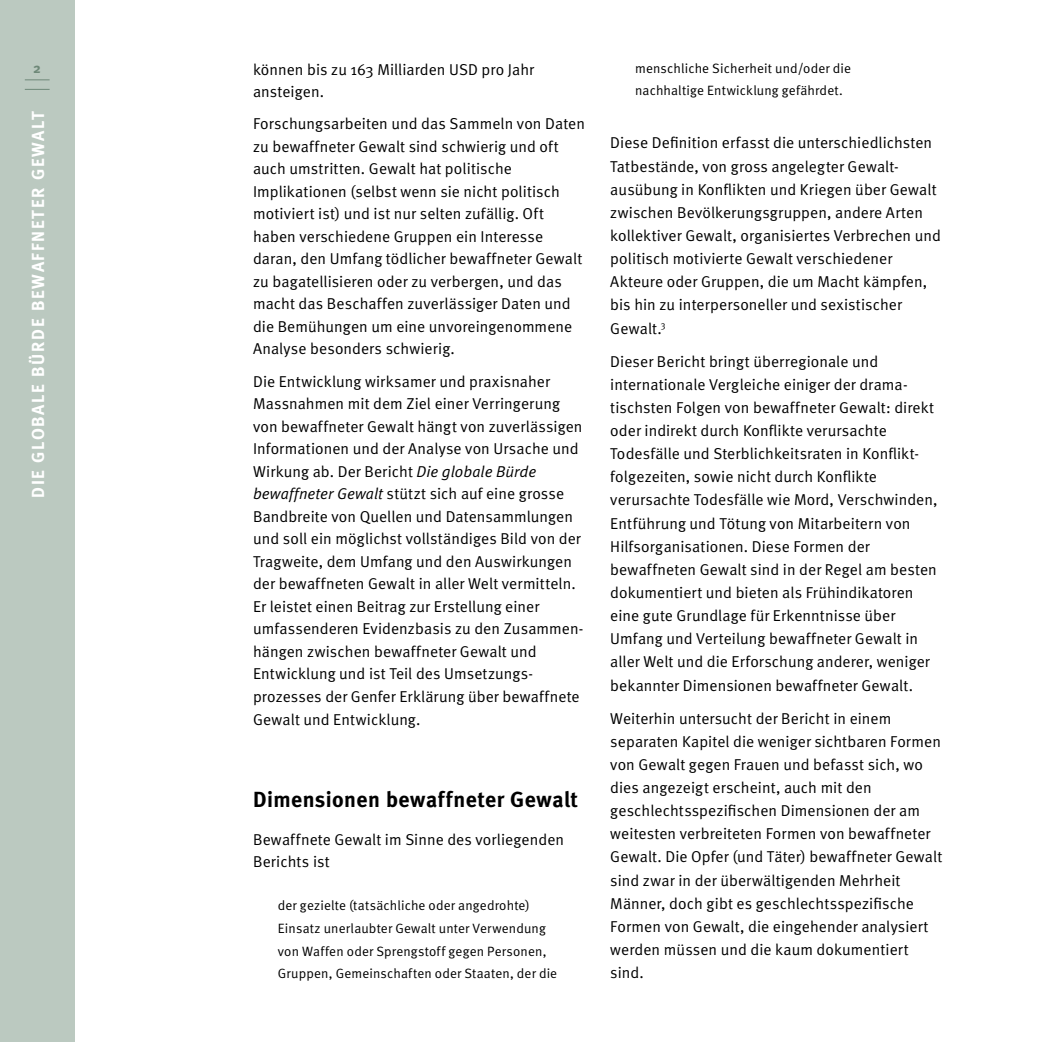
<style>
.page{position:relative;width:1042px;height:1042px;background:#fff}
.page>*{position:absolute;margin:0;border:0;box-sizing:border-box;transform-origin:0 0}
.t1{font:700 21.88px "Meta";letter-spacing:.02em;color:#000}
.t2{font:700 17.5px "Meta";letter-spacing:.1em;color:#fff}
.t3{font:15.75px/23.1px "Meta Normal";letter-spacing:.005em;color:#000}
.t4{font:700 14px "Meta";color:#6e8878}
.t5{font:13.47px/22.8px "Meta Normal";letter-spacing:.015em;color:#000}
.s1{font-style:italic}
</style>
<div class="page">
<div style="left:0;top:0;width:74px;height:1042px;background:#bbc9c0"></div>
<svg style="left:25px;top:80px;width:25px;height:1px"></svg>
<svg style="left:25px;top:89px;width:25px;height:1px"></svg>
<p class="t4" style="left:33px;top:60px;width:9px">2</p>
<p class="t3" style="left:253px;top:58px;width:282px;line-height:22.6px">können bis zu 163 Milliarden USD pro Jahr ansteigen.</p>
<p class="t3" style="left:253px;top:112px;width:333px;line-height:22.6px">Forschungsarbeiten und das Sammeln von Daten zu bewaffneter Gewalt sind schwierig und oft auch umstritten. Gewalt hat politische Implikationen (selbst wenn sie nicht politisch motiviert ist) und ist nur selten zufällig. Oft haben verschiedene Gruppen ein Interesse daran, den Umfang tödlicher bewaffneter Gewalt zu bagatellisieren oder zu verbergen, und das macht das Beschaffen zuverlässiger Daten und die Bemühungen um eine unvoreingenommene Analyse besonders schwierig.</p>
<p class="t3" style="left:253px;top:370px;width:332px;line-height:22.6px">Die Entwicklung wirksamer und praxisnaher Massnahmen mit dem Ziel einer Verringerung von bewaffneter Gewalt hängt von zuverlässigen Informationen und der Analyse von Ursache und Wirkung ab. Der Bericht <span class="s1">Die globale Bürde bewaffneter Gewalt</span> stützt sich auf eine grosse Bandbreite von Quellen und Datensammlungen und soll ein möglichst vollständiges Bild von der Tragweite, dem Umfang und den Auswirkungen der bewaffneten Gewalt in aller Welt vermitteln.<br>Er leistet einen Beitrag zur Erstellung einer umfassenderen Evidenzbasis zu den Zusammen&shy;hängen zwischen bewaffneter Gewalt und Entwicklung und ist Teil des Umsetzungs&shy;prozesses der Genfer Erklärung über bewaffnete Gewalt und Entwicklung.</p>
<p class="t2" style="left:27px;top:498px;width:388px;rotate:-90deg">DIE GLOBALE BÜRDE BEWAFFNETER GEWALT</p>
<h1 class="t1" style="left:253px;top:785px;width:326px">Dimensionen bewaffneter Gewalt</h1>
<p class="t3" style="left:253px;top:827px;width:312px">Bewaffnete Gewalt im Sinne des vorliegenden<br>Berichts ist</p>
<p class="t5" style="left:278px;top:894px;width:281px">der gezielte (tatsächliche oder angedrohte)<br>Einsatz unerlaubter Gewalt unter Verwendung von Waffen oder Sprengstoff gegen Personen, Gruppen, Gemeinschaften oder Staaten, der die</p>
<p class="t5" style="left:635px;top:56px;width:217px">menschliche Sicherheit und/oder die nachhaltige Entwicklung gefährdet.</p>
<p class="t3" style="left:610px;top:131px;width:332px">Diese Definition erfasst die unterschiedlichsten Tatbestände, von gross angelegter Gewalt&shy;ausübung in Konflikten und Kriegen über Gewalt zwischen Bevölkerungsgruppen, andere Arten kollektiver Gewalt, organisiertes Verbrechen und politisch motivierte Gewalt verschiedener Akteure oder Gruppen, die um Macht kämpfen, bis hin zu interpersoneller und sexistischer Gewalt.<sup>3</sup></p>
<p class="t3" style="left:610px;top:349px;width:329px">Dieser Bericht bringt überregionale und internationale Vergleiche einiger der drama&shy;tischsten Folgen von bewaffneter Gewalt: direkt oder indirekt durch Konflikte verursachte Todesfälle und Sterblichkeitsraten in Konflikt&shy;folgezeiten, sowie nicht durch Konflikte verursachte Todesfälle wie Mord, Verschwinden, Entführung und Tötung von Mitarbeitern von Hilfsorganisationen. Diese Formen der bewaffneten Gewalt sind in der Regel am besten dokumentiert und bieten als Frühindikatoren eine gute Grundlage für Erkenntnisse über Umfang und Verteilung bewaffneter Gewalt in aller Welt und die Erforschung anderer, weniger bekannter Dimensionen bewaffneter Gewalt.</p>
<p class="t3" style="left:610px;top:706px;width:333px">Weiterhin untersucht der Bericht in einem separaten Kapitel die weniger sichtbaren Formen von Gewalt gegen Frauen und befasst sich, wo dies angezeigt erscheint, auch mit den geschlechtsspezifischen Dimensionen der am weitesten verbreiteten Formen von bewaffneter Gewalt. Die Opfer (und Täter) bewaffneter Gewalt sind zwar in der überwältigenden Mehrheit Männer, doch gibt es geschlechtsspezifische Formen von Gewalt, die eingehender analysiert werden müssen und die kaum dokumentiert sind.</p>
</div>
